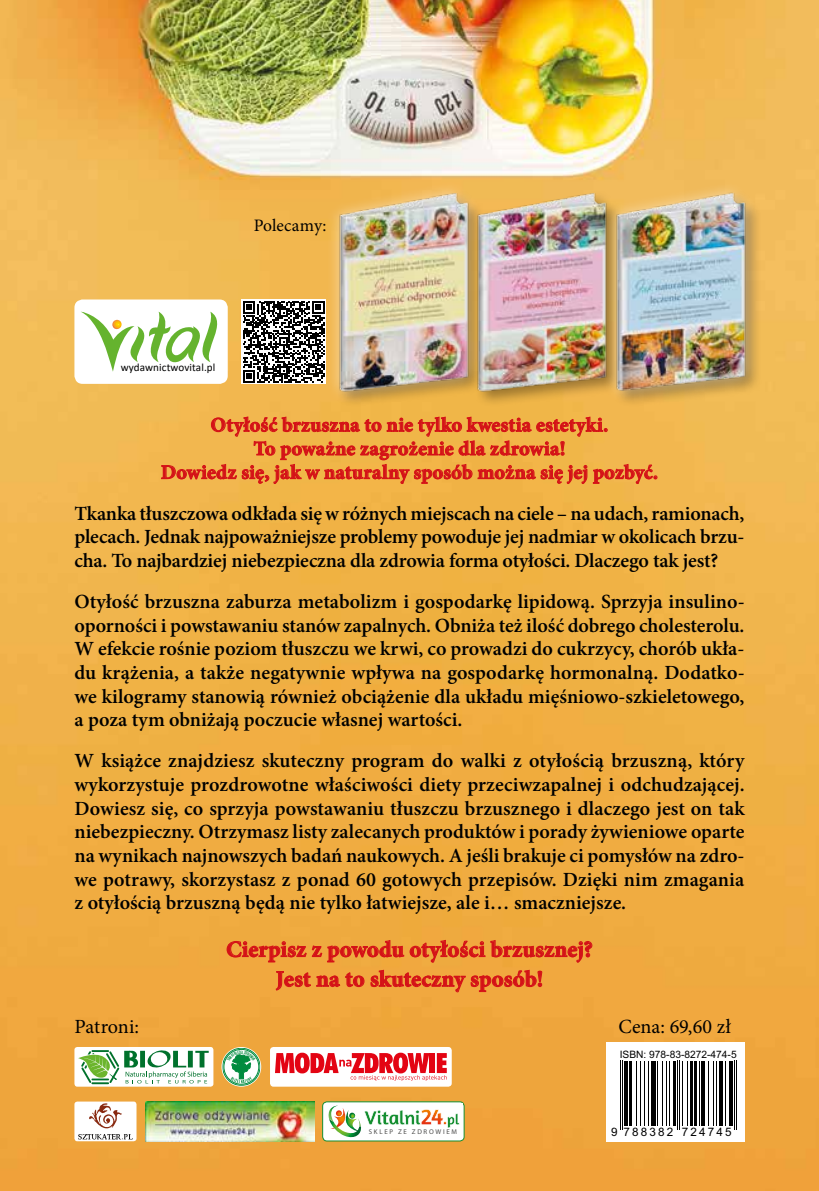
<style>
.page{position:relative;width:819px;height:1191px;background:#fff}
.page>*{position:absolute;margin:0;border:0;box-sizing:border-box;transform-origin:0 0}
.t1{font:700 22.75px/29.8px "Minion Pro";letter-spacing:.005em;color:#d41217;text-align:center}
.t2{font:600 20.12px/23.6px "Minion Pro";color:#000;text-align:justify}
.t3{font:700 20.12px/23.6px "Minion Pro";letter-spacing:.01em;color:#d41217;text-align:center}
.t4{font:20.12px "Minion Pro";letter-spacing:-.005em;color:#000}
.t5{font:17.5px "Minion Pro";letter-spacing:-.005em;color:#000}
.t6{font:11.72px "Arial";letter-spacing:.19em;color:#000}
.t7{font:11.2px "Calibri";letter-spacing:.01em;color:#000}
.t8{font:10.15px "Arial";color:#000}
.t9{font:6.83px "Myriad Pro";letter-spacing:.25em;color:#4a4a49}
</style>
<div class="page">
<img style="left:0;top:0;width:819px;height:1191px">
<svg style="left:161px;top:416px;width:496px;height:68px;background:#eb9740"></svg>
<svg style="left:226px;top:939px;width:366px;height:23px;background:#e98735"></svg>
<svg style="left:275px;top:969px;width:267px;height:23px;background:#ea8736"></svg>
<div style="left:605px;top:1042px;width:139px;height:99px;background:#fff"></div>
<hr style="left:619px;top:1060px;width:1px;height:70px;background:#000">
<hr style="left:622px;top:1060px;width:1px;height:70px;background:#000">
<hr style="left:624px;top:1060px;width:4px;height:65px;background:#000">
<hr style="left:629px;top:1060px;width:2px;height:65px;background:#000">
<hr style="left:635px;top:1060px;width:1px;height:65px;background:#000">
<hr style="left:639px;top:1060px;width:1px;height:65px;background:#000">
<hr style="left:644px;top:1060px;width:1px;height:65px;background:#000">
<hr style="left:648px;top:1060px;width:1px;height:65px;background:#000">
<div style="left:650px;top:1060px;width:5px;height:65px;background:#000"></div>
<hr style="left:657px;top:1060px;width:1px;height:65px;background:#000">
<hr style="left:662px;top:1060px;width:1px;height:65px;background:#000">
<hr style="left:665px;top:1060px;width:1px;height:65px;background:#000">
<hr style="left:669px;top:1060px;width:1px;height:65px;background:#000">
<hr style="left:673px;top:1060px;width:2px;height:65px;background:#000">
<hr style="left:676px;top:1060px;width:1px;height:70px;background:#000">
<hr style="left:679px;top:1060px;width:1px;height:70px;background:#000">
<hr style="left:681px;top:1060px;width:1px;height:65px;background:#000">
<hr style="left:686px;top:1060px;width:1px;height:65px;background:#000">
<hr style="left:690px;top:1060px;width:2px;height:65px;background:#000">
<hr style="left:694px;top:1060px;width:2px;height:65px;background:#000">
<hr style="left:699px;top:1060px;width:1px;height:65px;background:#000">
<hr style="left:701px;top:1060px;width:4px;height:65px;background:#000">
<hr style="left:707px;top:1060px;width:1px;height:65px;background:#000">
<hr style="left:712px;top:1060px;width:1px;height:65px;background:#000">
<hr style="left:716px;top:1060px;width:1px;height:65px;background:#000">
<hr style="left:719px;top:1060px;width:3px;height:65px;background:#000">
<hr style="left:725px;top:1060px;width:1px;height:65px;background:#000">
<svg style="left:729px;top:1061px;width:3px;height:64px"></svg>
<hr style="left:733px;top:1060px;width:1px;height:70px;background:#000">
<hr style="left:736px;top:1060px;width:1px;height:70px;background:#000">
<svg style="left:241px;top:299px;width:62px;height:85px"></svg>
<svg style="left:242px;top:301px;width:61px;height:81px"></svg>
<div style="left:74px;top:299px;width:154px;height:85px;background:#fff;border-radius:8px"></div>
<svg style="left:81px;top:312px;width:136px;height:60px"></svg>
<img style="left:145px;top:1101px;width:170px;height:40px">
<div style="left:322px;top:1101px;width:142px;height:40px;border:1px solid #148e30;border-radius:4px"></div>
<svg style="left:325px;top:1103px;width:137px;height:36px"></svg>
<div style="left:74px;top:1101px;width:62px;height:40px;background:#fff;border-radius:3px"></div>
<svg style="left:89px;top:1103px;width:33px;height:25px"></svg>
<svg style="left:78px;top:1134px;width:55px;height:5px"></svg>
<div style="left:270px;top:1047px;width:181px;height:39px;background:#fff;border-radius:3px"></div>
<svg style="left:275px;top:1052px;width:172px;height:29px"></svg>
<img style="left:499px;top:160px;width:81px;height:261px">
<img style="left:303px;top:160px;width:196px;height:261px">
<img style="left:580px;top:159px;width:196px;height:262px">
<div style="left:74px;top:1047px;width:139px;height:39px;background:#fff;border-radius:3px"></div>
<svg style="left:78px;top:1050px;width:131px;height:34px"></svg>
<svg style="left:221px;top:1047px;width:40px;height:39px"></svg>
<svg style="left:222px;top:1047px;width:38px;height:38px"></svg>
<p class="t5" style="left:254px;top:214px;width:74px">Polecamy:</p>
<p class="t7" style="left:121px;top:360px;width:96px">wydawnictwovital.pl</p>
<p class="t3" style="left:161px;top:413px;width:498px">Otyłość brzuszna to nie tylko kwestia estetyki.<br>To poważne zagrożenie dla zdrowia!<br>Dowiedz się, jak w naturalny sposób można się jej pozbyć.</p>
<p class="t2" style="left:74px;top:501px;width:671px">Tkanka tłuszczowa odkłada się w różnych miejscach na ciele – na udach, ramionach, plecach. Jednak najpoważniejsze problemy powoduje jej nadmiar w okolicach brzu&shy;cha. To najbardziej niebezpieczna dla zdrowia forma otyłości. Dlaczego tak jest?</p>
<p class="t2" style="left:74px;top:590px;width:671px">Otyłość brzuszna zaburza metabolizm i gospodarkę lipidową. Sprzyja insulino&shy;oporności i powstawaniu stanów zapalnych. Obniża też ilość dobrego cholesterolu.<br>W efekcie rośnie poziom tłuszczu we krwi, co prowadzi do cukrzycy, chorób ukła&shy;du krążenia, a także negatywnie wpływa na gospodarkę hormonalną. Dodatko&shy;we kilogramy stanowią również obciążenie dla układu mięśniowo-szkieletowego, a poza tym obniżają poczucie własnej wartości.</p>
<p class="t2" style="left:74px;top:749px;width:671px">W książce znajdziesz skuteczny program do walki z otyłością brzuszną, który wykorzystuje prozdrowotne właściwości diety przeciwzapalnej i odchudzającej.<br>Dowiesz się, co sprzyja powstawaniu tłuszczu brzusznego i dlaczego jest on tak niebezpieczny. Otrzymasz listy zalecanych produktów i porady żywieniowe oparte na wynikach najnowszych badań naukowych. A jeśli brakuje ci pomysłów na zdro&shy;we potrawy, skorzystasz z ponad 60 gotowych przepisów. Dzięki nim zmagania z otyłością brzuszną będą nie tylko łatwiejsze, ale i… smaczniejsze.</p>
<p class="t1" style="left:226px;top:934px;width:368px">Cierpisz z powodu otyłości brzusznej?<br>Jest na to skuteczny sposób!</p>
<p class="t4" style="left:74px;top:1013px;width:66px">Patroni:</p>
<p class="t4" style="left:618px;top:1013px;width:114px">Cena: 69,60 zł</p>
<p class="t8" style="left:619px;top:1047px;width:118px">ISBN: 978-83-8272-474-5</p>
<p class="t9" style="left:369px;top:1127px;width:90px">SKLEP ZE ZDROWIEM</p>
<p class="t6" style="left:611px;top:1124px;width:122px">9 788382 724745</p>
</div>
